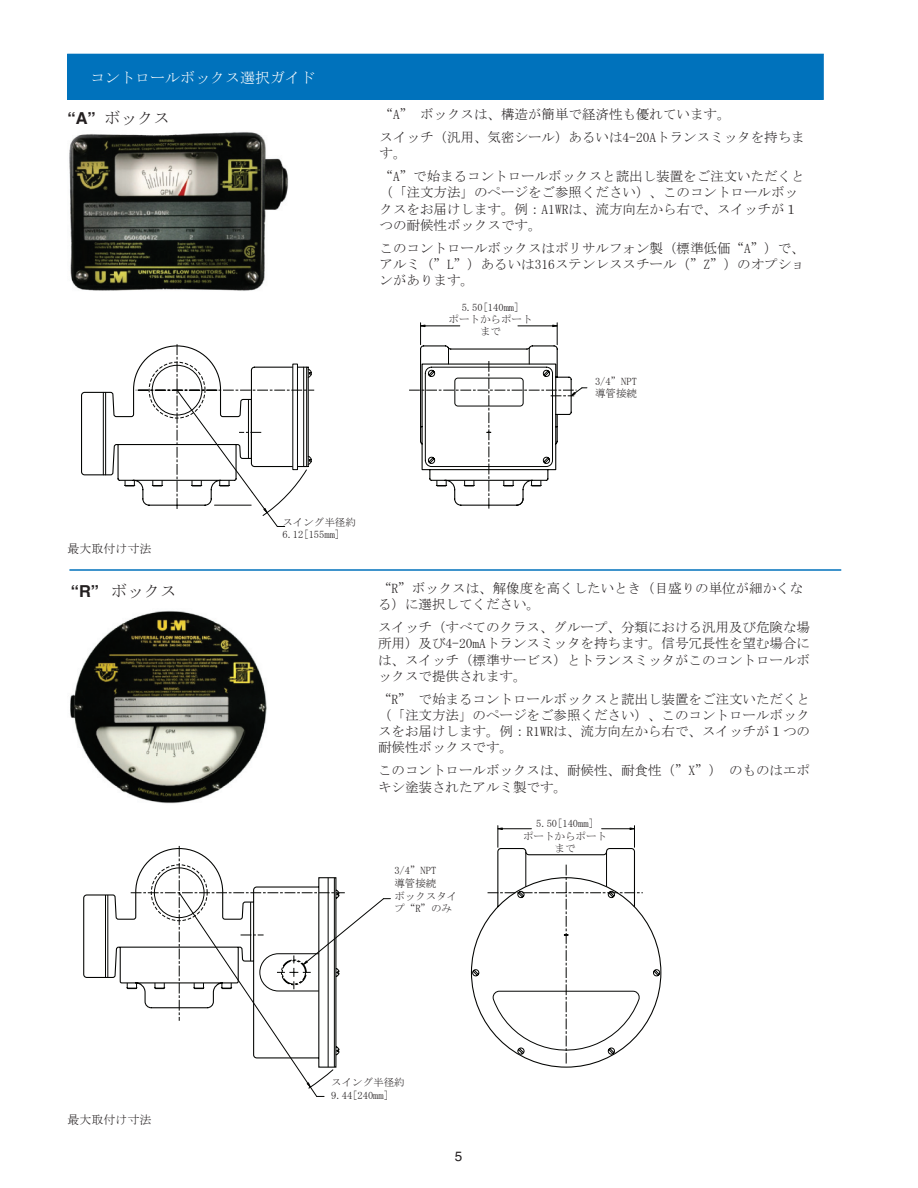
<style>
.page{position:relative;width:918px;height:1188px;background:#fff}
.page>*{position:absolute;margin:0;border:0;box-sizing:border-box;transform-origin:0 0}
.t1{font:16.5px "MS Mincho";color:#231f20}
.t2{font:15px "MS Mincho";color:#fff}
.t3{font:13.5px/16.2px "MS Mincho";color:#231f20}
.t4{font:13.5px "Helvetica";color:#231f20}
.t5{font:12px "MS Mincho";color:#231f20}
.t6{font:10.5px/12.6px "MS Mincho";color:#231f20}
.s1{font-family:"Helvetica";font-weight:700}
</style>
<div class="page">
<div style="left:68px;top:54px;width:755px;height:45px;background:#0072bc"></div>
<div style="left:68px;top:54px;width:756px;height:46px;border:1px solid #0072bc"></div>
<img style="left:69px;top:132px;width:220px;height:159px">
<hr style="left:69px;top:569px;width:772px;height:2px;background:#0072bc">
<img style="left:70px;top:611px;width:197px;height:193px">
<svg style="left:81px;top:391px;width:43px;height:90px"></svg>
<svg style="left:124px;top:323px;width:459px;height:193px"></svg>
<svg style="left:83px;top:894px;width:579px;height:135px"></svg>
<svg style="left:635px;top:892px;width:8px;height:146px"></svg>
<svg style="left:126px;top:846px;width:199px;height:251px"></svg>
<svg style="left:303px;top:826px;width:332px;height:263px"></svg>
<svg style="left:629px;top:827px;width:6px;height:3px"></svg>
<svg style="left:495px;top:827px;width:8px;height:3px"></svg>
<p class="t2" style="left:90px;top:70px;width:226px">コントロールボックス選択ガイド</p>
<p class="t1" style="left:68px;top:110px;width:104px"><span class="s1">“A”</span> ボックス</p>
<p class="t3" style="left:380px;top:103px;width:427px;line-height:23px">“A” ボックスは、構造が簡単で経済性も優れています。<br>スイッチ（汎用、気密シール）あるいは4-20Aトランスミッタを持ちま</p>
<p class="t3" style="left:380px;top:142px;width:427px;line-height:23px">す。<br>“A”で始まるコントロールボックスと読出し装置をご注文いただくと</p>
<p class="t3" style="left:380px;top:184px;width:420px;text-align:justify">（「注文方法」のページをご参照ください）、このコントロールボックスをお届けします。例：A1WRは、流方向左から右で、スイッチが１つの耐候性ボックスです。</p>
<p class="t3" style="left:380px;top:240px;width:427px;text-align:justify">このコントロールボックスはポリサルフォン製（標準低価“A”）で、アルミ（”L”）あるいは316ステンレススチール（”Z”）のオプションがあります。</p>
<p class="t6" style="left:449px;top:301px;width:85px;line-height:12px;text-align:center">5.50[140mm]<br>ポートからポートまで</p>
<p class="t6" style="left:595px;top:374px;width:43px">3/4”NPT導管接続</p>
<p class="t5" style="left:68px;top:543px;width:85px">最大取付け寸法</p>
<p class="t1" style="left:71px;top:583px;width:107px"><span class="s1">“R”</span> ボックス</p>
<p class="t6" style="left:282px;top:516px;width:75px">スイング半径約<br>6.12[155mm]</p>
<p class="t3" style="left:378px;top:580px;width:427px">“R”ボックスは、解像度を高くしたいとき（目盛りの単位が細かくなる）に選択してください。</p>
<p class="t3" style="left:378px;top:619px;width:434px;text-align:justify">スイッチ（すべてのクラス、グループ、分類における汎用及び危険な場所用）及び4-20mAトランスミッタを持ちます。信号冗長性を望む場合には、スイッチ（標準サービス）とトランスミッタがこのコントロールボックスで提供されます。</p>
<p class="t3" style="left:378px;top:691px;width:434px;text-align:justify">“R” で始まるコントロールボックスと読出し装置をご注文いただくと（「注文方法」のページをご参照ください）、このコントロールボックスをお届けします。例：R1WRは、流方向左から右で、スイッチが１つの耐候性ボックスです。</p>
<p class="t3" style="left:378px;top:762px;width:434px">このコントロールボックスは、耐候性、耐食性（”X”） のものはエポキシ塗装されたアルミ製です。</p>
<p class="t6" style="left:394px;top:864px;width:64px">3/4”NPT<br>導管接続<br>ボックスタイプ“R”のみ</p>
<p class="t6" style="left:523px;top:817px;width:85px;text-align:center">5.50[140mm]<br>ポートからポートまで</p>
<p class="t5" style="left:68px;top:1113px;width:85px">最大取付け寸法</p>
<p class="t6" style="left:331px;top:1076px;width:75px">スイング半径約<br>9.44[240mm]</p>
<p class="t4" style="left:455px;top:1151px;width:9px">5</p>
</div>
